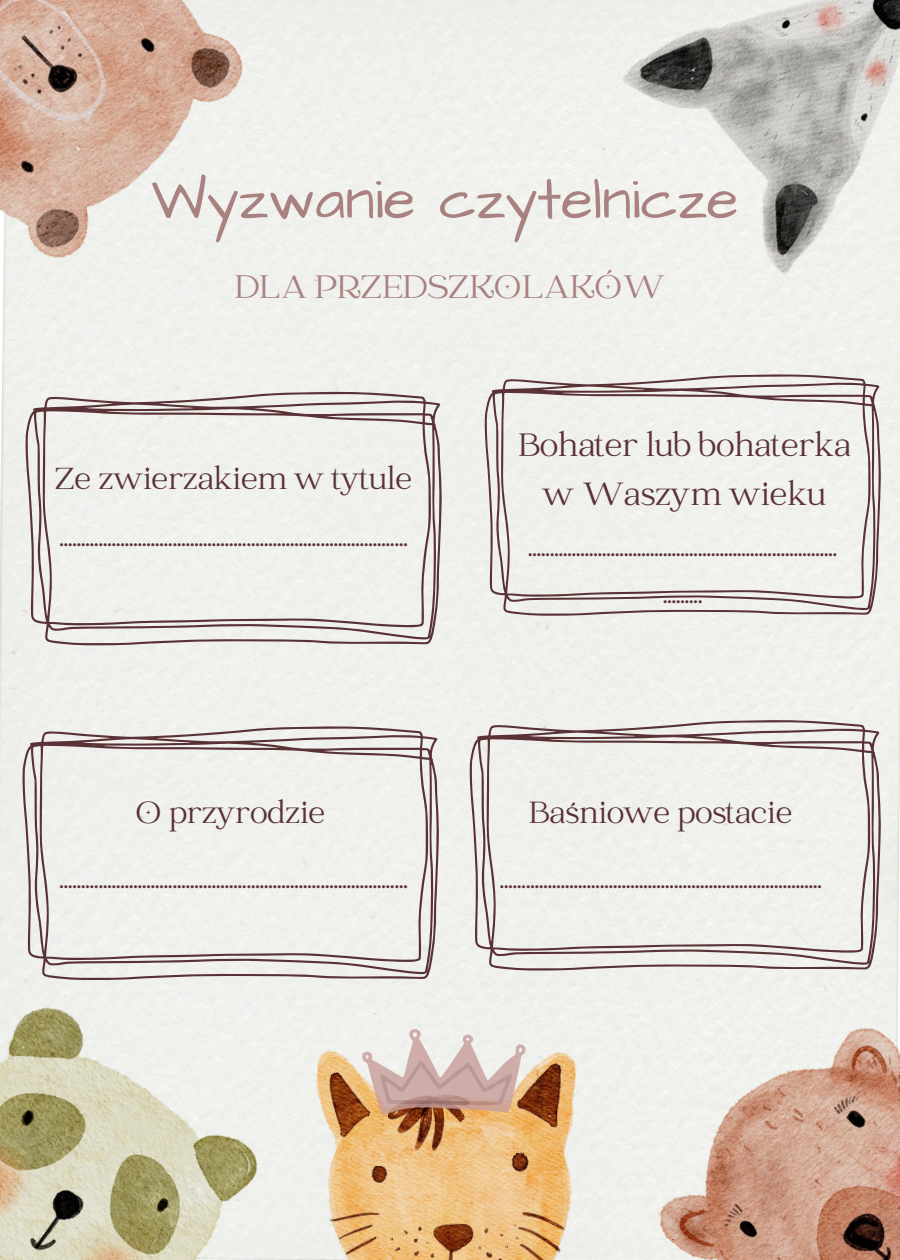
<style>
.page{position:relative;width:900px;height:1260px;background:#fff}
.page>*{position:absolute;margin:0;border:0;box-sizing:border-box;transform-origin:0 0}
.t1{font:58.75px "Architects Daughter";color:#a88180}
.t2{font:36px "Catchy Mager";color:#a88180}
.t3{font:35.62px "Catchy Mager";color:#5a3236}
.t4{font:33.75px/46.9px "Catchy Mager";color:#5a3236;text-align:center}
</style>
<div class="page">
<img style="left:583px;top:946px;width:317px;height:314px">
<img style="left:607px;top:0;width:293px;height:303px">
<img style="left:0;top:0;width:275px;height:290px">
<img style="left:0;top:925px;width:329px;height:335px">
<img style="left:298px;top:1028px;width:305px;height:232px">
<svg style="left:360px;top:1021px;width:170px;height:102px;background:#d8beaf"></svg>
<svg style="left:26px;top:392px;width:416px;height:253px;background:#e6e4e0"></svg>
<svg style="left:485px;top:374px;width:396px;height:242px;background:#e3e1dd"></svg>
<svg style="left:22px;top:726px;width:417px;height:254px;background:#e3e1dd"></svg>
<svg style="left:470px;top:720px;width:411px;height:250px;background:#e3e1dd"></svg>
<p class="t1" style="left:151px;top:160px;width:589px">Wyzwanie czytelnicze</p>
<p class="t2" style="left:235px;top:269px;width:432px">DLA PRZEDSZKOLAKÓW</p>
<p class="t4" style="left:55px;top:457px;width:359px">Ze zwierzakiem w tytule</p>
<p class="t4" style="left:60px;top:514px;width:350px">................................................................................</p>
<p class="t4" style="left:136px;top:792px;width:191px">O przyrodzie</p>
<p class="t4" style="left:60px;top:857px;width:350px">................................................................................</p>
<p class="t3" style="left:519px;top:427px;width:334px">Bohater lub bohaterka</p>
<p class="t3" style="left:543px;top:477px;width:285px">w Waszym wieku</p>
<p class="t4" style="left:528px;top:525px;width:311px">....................................................................... .........</p>
<p class="t4" style="left:529px;top:792px;width:265px">Baśniowe postacie</p>
<p class="t4" style="left:500px;top:857px;width:324px">..........................................................................</p>
</div>
